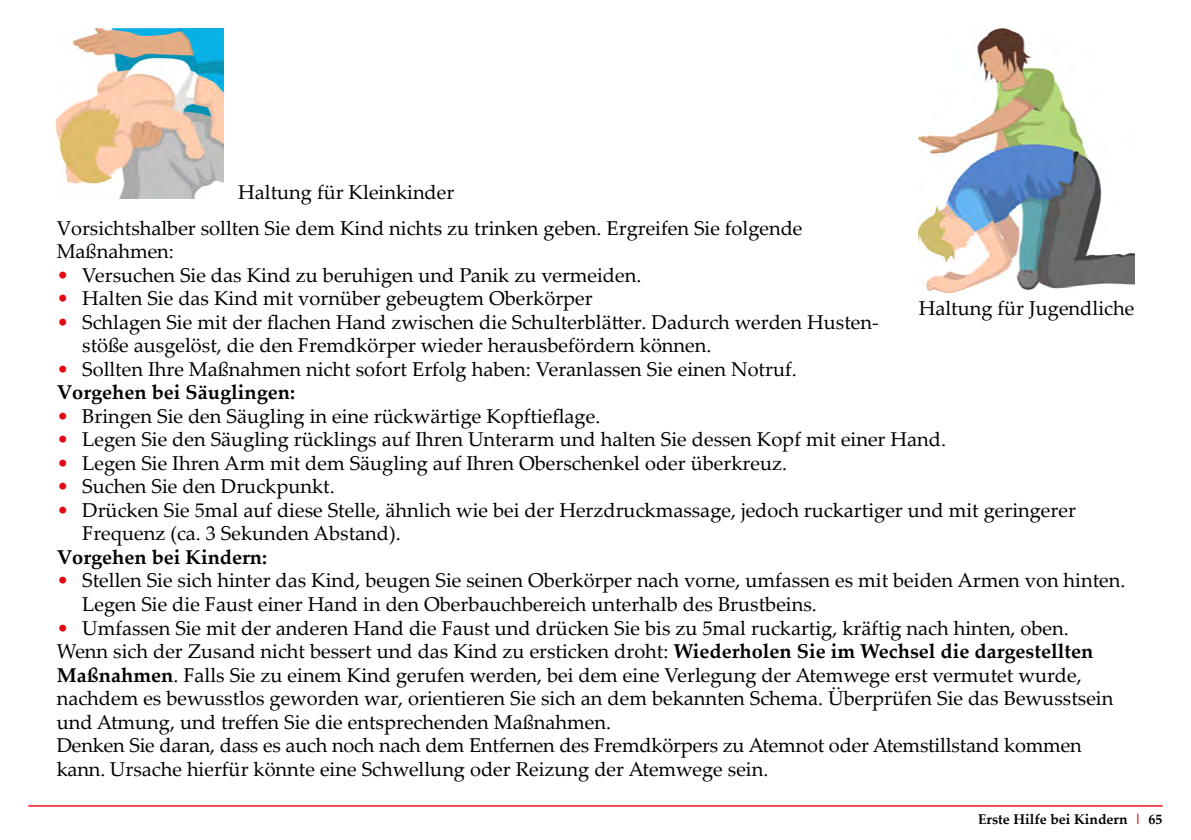
<style>
.page{position:relative;width:1191px;height:840px;background:#fff}
.page>*{position:absolute;margin:0;border:0;box-sizing:border-box;transform-origin:0 0}
.t1{font:20px/23.4px "Palatino Linotype";color:#000}
.t2{font:700 20px "Palatino Linotype";color:#000}
.t3{font:700 14px "Palatino Linotype";color:#000}
.s1{color:#e30613}
.s2{font-weight:700}
</style>
<div class="page">
<hr style="left:28px;top:804px;width:1134px;height:2px;background:#e30613">
<img style="left:57px;top:28px;width:166px;height:170px">
<img style="left:918px;top:28px;width:216px;height:264px">
<p class="t1" style="left:238px;top:181px;width:218px">Haltung für Kleinkinder</p>
<p class="t1" style="left:57px;top:216px;width:747px">Vorsichtshalber sollten Sie dem Kind nichts zu trinken geben. Ergreifen Sie folgende<br>Maßnahmen:</p>
<p class="t1" style="left:57px;top:264px;width:586px"><span class="s1">•</span> Versuchen Sie das Kind zu beruhigen und Panik zu vermeiden.</p>
<p class="t1" style="left:57px;top:287px;width:537px"><span class="s1">•</span> Halten Sie das Kind mit vornüber gebeugtem Oberkörper</p>
<p class="t1" style="left:82px;top:309px;width:798px;text-indent:-26px"><span class="s1">•</span> Schlagen Sie mit der flachen Hand zwischen die Schulterblätter. Dadurch werden Husten&shy;stöße ausgelöst, die den Fremdkörper wieder herausbefördern können.</p>
<p class="t1" style="left:57px;top:357px;width:741px"><span class="s1">•</span> Sollten Ihre Maßnahmen nicht sofort Erfolg haben: Veranlassen Sie einen Notruf.<br><span class="s2">Vorgehen bei Säuglingen:</span></p>
<p class="t1" style="left:57px;top:403px;width:545px"><span class="s1">•</span> Bringen Sie den Säugling in eine rückwärtige Kopftieflage.</p>
<p class="t1" style="left:57px;top:428px;width:891px"><span class="s1">•</span> Legen Sie den Säugling rücklings auf Ihren Unterarm und halten Sie dessen Kopf mit einer Hand.</p>
<p class="t1" style="left:57px;top:452px;width:732px"><span class="s1">•</span> Legen Sie Ihren Arm mit dem Säugling auf Ihren Oberschenkel oder überkreuz.</p>
<p class="t1" style="left:57px;top:475px;width:279px"><span class="s1">•</span> Suchen Sie den Druckpunkt.</p>
<p class="t1" style="left:82px;top:497px;width:995px;text-indent:-26px"><span class="s1">•</span> Drücken Sie 5mal auf diese Stelle, ähnlich wie bei der Herzdruckmassage, jedoch ruckartiger und mit geringerer<br>Frequenz (ca. 3 Sekunden Abstand).</p>
<p class="t2" style="left:57px;top:545px;width:212px">Vorgehen bei Kindern:</p>
<p class="t1" style="left:82px;top:569px;width:1044px;text-indent:-26px"><span class="s1">•</span> Stellen Sie sich hinter das Kind, beugen Sie seinen Oberkörper nach vorne, umfassen es mit beiden Armen von hinten.<br>Legen Sie die Faust einer Hand in den Oberbauchbereich unterhalb des Brustbeins.</p>
<p class="t1" style="left:57px;top:616px;width:1058px"><span class="s1">•</span> Umfassen Sie mit der anderen Hand die Faust und drücken Sie bis zu 5mal ruckartig, kräftig nach hinten, oben.<br>Wenn sich der Zusand nicht bessert und das Kind zu ersticken droht: <span class="s2">Wiederholen Sie im Wechsel die dargestellten Maßnahmen</span>. Falls Sie zu einem Kind gerufen werden, bei dem eine Verlegung der Atemwege erst vermutet wurde, nachdem es bewusstlos geworden war, orientieren Sie sich an dem bekannten Schema. Überprüfen Sie das Bewusstsein und Atmung, und treffen Sie die entsprechenden Maßnahmen.<br>Denken Sie daran, dass es auch noch nach dem Entfernen des Fremdkörpers zu Atemnot oder Atemstillstand kommen kann. Ursache hierfür könnte eine Schwellung oder Reizung der Atemwege sein.</p>
<p class="t1" style="left:918px;top:297px;width:217px">Haltung für Jugendliche</p>
<p class="t3" style="left:978px;top:811px;width:186px">Erste Hilfe bei Kindern <span class="s1">|</span> 65</p>
</div>
